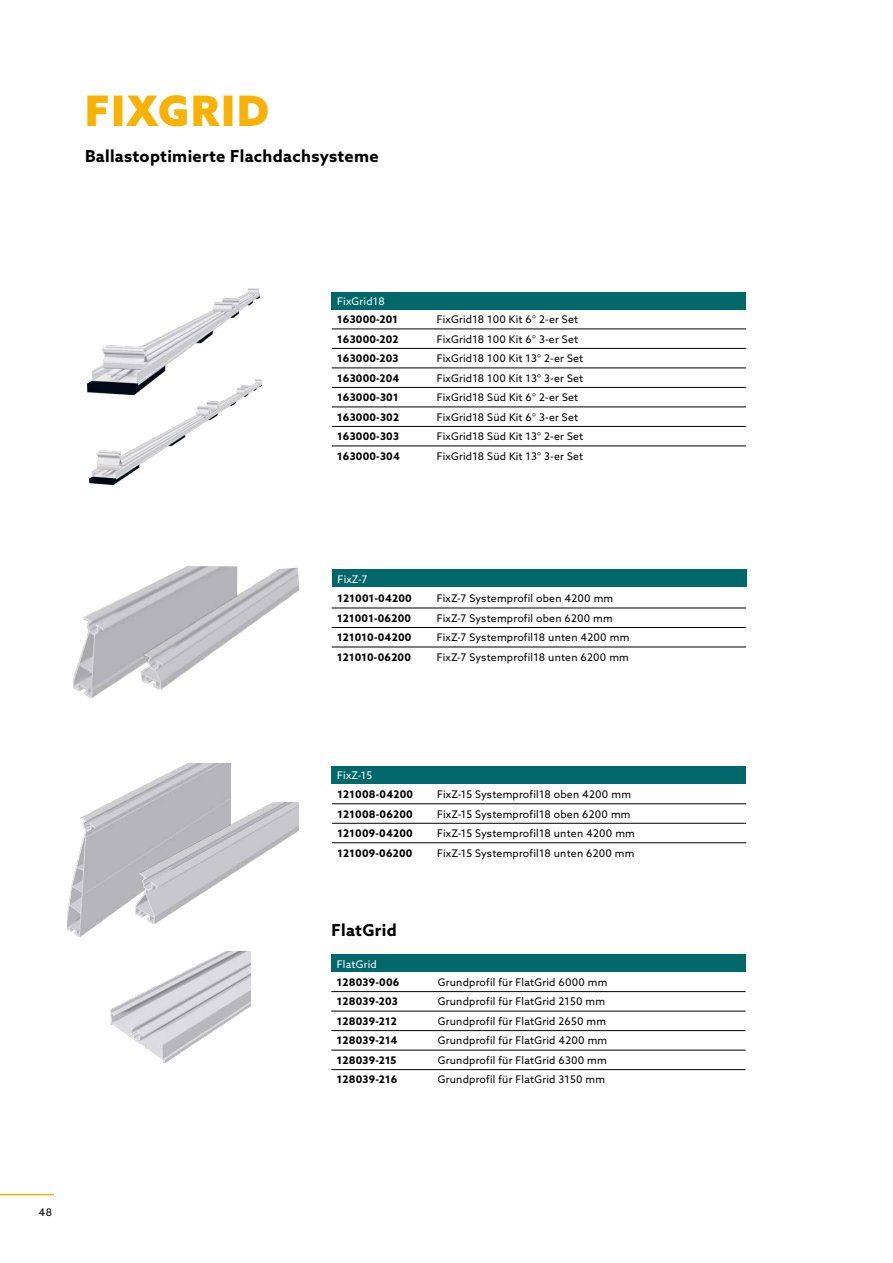
<style>
.page{position:relative;width:893px;height:1263px;background:#fff}
.page>*{position:absolute;margin:0;border:0;box-sizing:border-box;transform-origin:0 0}
.t1{font:900 42px "Azo Sans";letter-spacing:.05em;color:#f9b104}
.t2{font:700 16.5px "Azo Sans";letter-spacing:.02em;color:#000}
.t3{font:10.5px "Azo Sans";letter-spacing:.02em;color:#000}
.t4{font:700 10.5px "Azo Sans";letter-spacing:.02em;color:#000}
.t5{font:10.5px "Azo Sans";letter-spacing:.02em;color:#fff}
</style>
<div class="page">
<hr style="left:0;top:1194px;width:54px;height:1px;background:#f9b104">
<div style="left:332px;top:292px;width:414px;height:17px;background:#00686b"></div>
<hr style="left:332px;top:329px;width:414px;height:1px;background:#000">
<hr style="left:332px;top:348px;width:414px;height:1px;background:#000">
<hr style="left:332px;top:368px;width:414px;height:1px;background:#000">
<hr style="left:332px;top:387px;width:414px;height:1px;background:#000">
<hr style="left:332px;top:407px;width:414px;height:1px;background:#000">
<hr style="left:332px;top:426px;width:414px;height:1px;background:#000">
<hr style="left:332px;top:446px;width:414px;height:1px;background:#000">
<div style="left:332px;top:570px;width:414px;height:17px;background:#00686b"></div>
<hr style="left:332px;top:608px;width:414px;height:1px;background:#000">
<hr style="left:332px;top:627px;width:414px;height:1px;background:#000">
<hr style="left:332px;top:647px;width:414px;height:1px;background:#000">
<div style="left:332px;top:766px;width:414px;height:17px;background:#00686b"></div>
<hr style="left:332px;top:803px;width:414px;height:1px;background:#000">
<hr style="left:332px;top:823px;width:414px;height:1px;background:#000">
<hr style="left:332px;top:842px;width:414px;height:1px;background:#000">
<div style="left:331px;top:955px;width:415px;height:17px;background:#00686b"></div>
<hr style="left:331px;top:991px;width:415px;height:1px;background:#000">
<hr style="left:331px;top:1011px;width:415px;height:1px;background:#000">
<hr style="left:331px;top:1030px;width:415px;height:1px;background:#000">
<hr style="left:331px;top:1050px;width:415px;height:1px;background:#000">
<hr style="left:331px;top:1069px;width:415px;height:1px;background:#000">
<img style="left:88px;top:288px;width:172px;height:105px">
<img style="left:89px;top:379px;width:172px;height:105px">
<img style="left:73px;top:566px;width:164px;height:132px">
<img style="left:67px;top:763px;width:163px;height:173px">
<img style="left:135px;top:568px;width:165px;height:123px">
<img style="left:136px;top:802px;width:163px;height:121px">
<img style="left:110px;top:951px;width:141px;height:111px">
<h1 class="t1" style="left:85px;top:83px;width:185px">FIXGRID</h1>
<h2 class="t2" style="left:85px;top:145px;width:295px">Ballastoptimierte Flachdachsysteme</h2>
<p class="t3" style="left:39px;top:1205px;width:15px">48</p>
<p class="t5" style="left:337px;top:294px;width:49px">FixGrid18</p>
<p class="t4" style="left:337px;top:312px;width:62px">163000-201</p>
<p class="t3" style="left:437px;top:313px;width:143px">FixGrid18 100 Kit 6° 2-er Set</p>
<p class="t4" style="left:337px;top:332px;width:63px">163000-202</p>
<p class="t3" style="left:437px;top:332px;width:143px">FixGrid18 100 Kit 6° 3-er Set</p>
<p class="t4" style="left:337px;top:351px;width:63px">163000-203</p>
<p class="t3" style="left:437px;top:352px;width:148px">FixGrid18 100 Kit 13° 2-er Set</p>
<p class="t4" style="left:337px;top:371px;width:64px">163000-204</p>
<p class="t3" style="left:437px;top:371px;width:148px">FixGrid18 100 Kit 13° 3-er Set</p>
<p class="t4" style="left:337px;top:390px;width:63px">163000-301</p>
<p class="t3" style="left:437px;top:391px;width:143px">FixGrid18 Süd Kit 6° 2-er Set</p>
<p class="t4" style="left:337px;top:410px;width:63px">163000-302</p>
<p class="t3" style="left:437px;top:410px;width:143px">FixGrid18 Süd Kit 6° 3-er Set</p>
<p class="t4" style="left:337px;top:429px;width:63px">163000-303</p>
<p class="t3" style="left:437px;top:430px;width:148px">FixGrid18 Süd Kit 13° 2-er Set</p>
<p class="t4" style="left:337px;top:449px;width:64px">163000-304</p>
<p class="t3" style="left:437px;top:449px;width:148px">FixGrid18 Süd Kit 13° 3-er Set</p>
<p class="t5" style="left:338px;top:572px;width:31px">FixZ-7</p>
<p class="t4" style="left:338px;top:591px;width:76px">121001-04200</p>
<p class="t3" style="left:437px;top:592px;width:178px">FixZ-7 Systemprofil oben 4200 mm</p>
<p class="t4" style="left:337px;top:611px;width:75px">121001-06200</p>
<p class="t3" style="left:437px;top:611px;width:178px">FixZ-7 Systemprofil oben 6200 mm</p>
<p class="t4" style="left:337px;top:630px;width:76px">121010-04200</p>
<p class="t3" style="left:437px;top:631px;width:194px">FixZ-7 Systemprofil18 unten 4200 mm</p>
<p class="t4" style="left:337px;top:650px;width:75px">121010-06200</p>
<p class="t3" style="left:437px;top:650px;width:194px">FixZ-7 Systemprofil18 unten 6200 mm</p>
<p class="t5" style="left:337px;top:769px;width:36px">FixZ-15</p>
<p class="t4" style="left:338px;top:787px;width:77px">121008-04200</p>
<p class="t3" style="left:437px;top:787px;width:195px">FixZ-15 Systemprofil18 oben 4200 mm</p>
<p class="t4" style="left:338px;top:807px;width:77px">121008-06200</p>
<p class="t3" style="left:437px;top:807px;width:195px">FixZ-15 Systemprofil18 oben 6200 mm</p>
<p class="t4" style="left:338px;top:826px;width:77px">121009-04200</p>
<p class="t3" style="left:437px;top:826px;width:199px">FixZ-15 Systemprofil18 unten 4200 mm</p>
<p class="t4" style="left:338px;top:846px;width:76px">121009-06200</p>
<p class="t3" style="left:437px;top:846px;width:199px">FixZ-15 Systemprofil18 unten 6200 mm</p>
<h2 class="t2" style="left:331px;top:919px;width:67px">FlatGrid</h2>
<p class="t5" style="left:337px;top:957px;width:42px">FlatGrid</p>
<p class="t4" style="left:337px;top:975px;width:64px">128039-006</p>
<p class="t3" style="left:438px;top:975px;width:171px">Grundprofil für FlatGrid 6000 mm</p>
<p class="t4" style="left:337px;top:995px;width:62px">128039-203</p>
<p class="t3" style="left:438px;top:995px;width:169px">Grundprofil für FlatGrid 2150 mm</p>
<p class="t4" style="left:337px;top:1014px;width:61px">128039-212</p>
<p class="t3" style="left:438px;top:1014px;width:170px">Grundprofil für FlatGrid 2650 mm</p>
<p class="t4" style="left:337px;top:1034px;width:62px">128039-214</p>
<p class="t3" style="left:438px;top:1034px;width:171px">Grundprofil für FlatGrid 4200 mm</p>
<p class="t4" style="left:337px;top:1053px;width:61px">128039-215</p>
<p class="t3" style="left:438px;top:1053px;width:170px">Grundprofil für FlatGrid 6300 mm</p>
<p class="t4" style="left:337px;top:1073px;width:62px">128039-216</p>
<p class="t3" style="left:438px;top:1073px;width:169px">Grundprofil für FlatGrid 3150 mm</p>
</div>
